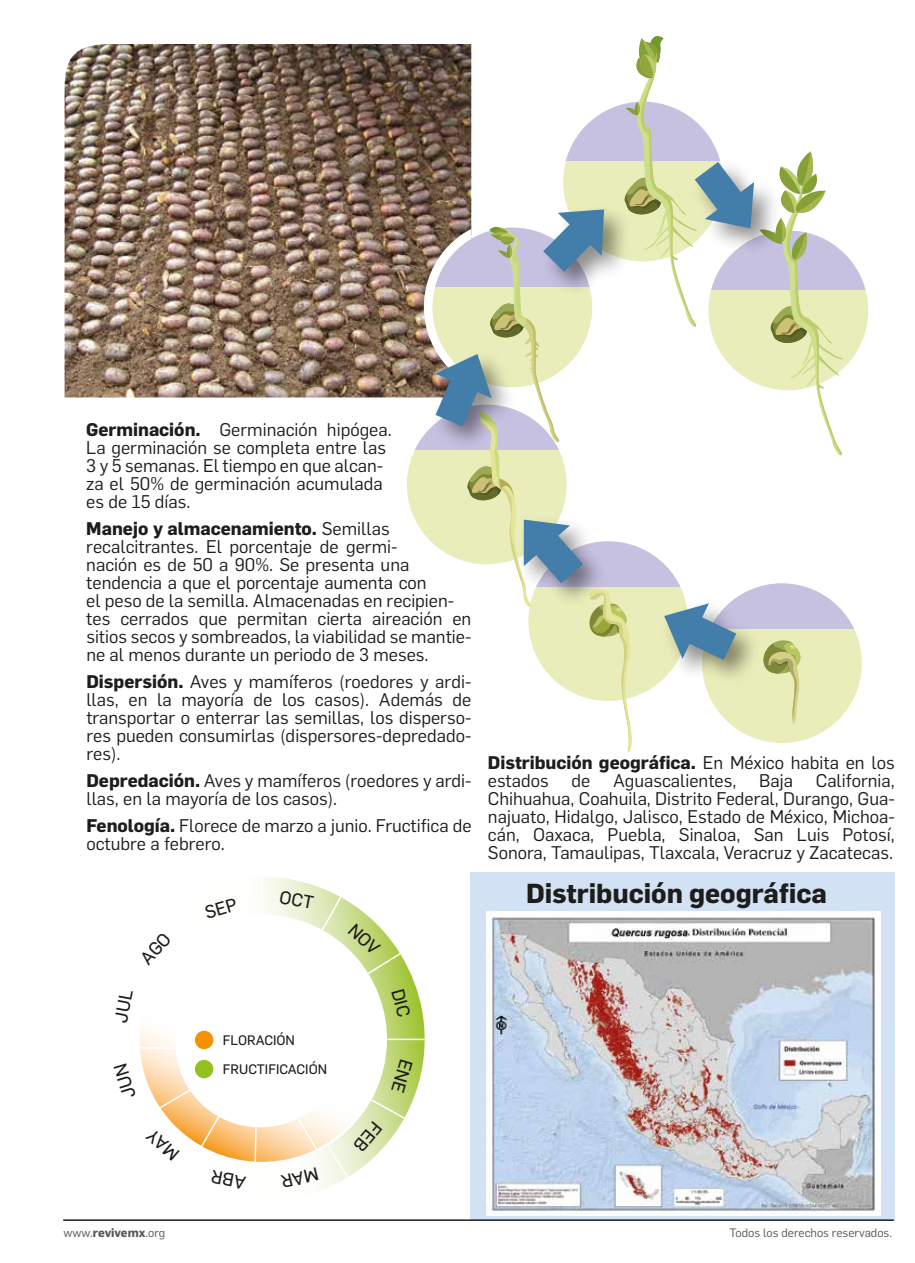
<style>
.page{position:relative;width:915px;height:1263px;background:#fff}
.page>*{position:absolute;margin:0;border:0;box-sizing:border-box;transform-origin:0 0}
.t1{font:700 27px "Flama";color:#1d1d1b}
.t2{font:18px/18px "Flama";color:#1d1d1b}
.t3{font:13.5px/28.8px "Flama Basic";color:#1d1d1b}
.t4{font:12px "Flama";color:#575756}
.t5{font:12px "Flama";color:#585756}
.s1{font-weight:700}
</style>
<div class="page">
<div style="left:470px;top:872px;width:424px;height:348px;background:#d2e2f4"></div>
<img style="left:64px;top:44px;width:359px;height:353px">
<hr style="left:63px;top:1219px;width:830px;height:2px;background:#1d1d1b">
<svg style="left:79px;top:1219px;width:366px;height:2px"></svg>
<hr style="left:261px;top:877px;width:1px;height:345px;background:#fff">
<svg style="left:263px;top:877px;width:63px;height:313px"></svg>
<svg style="left:412px;top:977px;width:13px;height:125px"></svg>
<img style="left:486px;top:911px;width:394px;height:305px">
<div style="left:701px;top:583px;width:160px;height:160px;background:#e9edb9;border-radius:80px"></div>
<svg style="left:753px;top:583px;width:101px;height:46px;fill:#c7c1e1"></svg>
<svg style="left:769px;top:640px;width:32px;height:84px"></svg>
<div style="left:407px;top:405px;width:159px;height:159px;background:#e9edb9;border-radius:80px"></div>
<svg style="left:415px;top:436px;width:8px;height:14px"></svg>
<div style="left:708px;top:231px;width:159px;height:159px;background:#e9edb9;border-radius:80px"></div>
<svg style="left:753px;top:253px;width:113px;height:37px"></svg>
<svg style="left:759px;top:151px;width:85px;height:305px"></svg>
<img style="left:753px;top:591px;width:16px;height:80px">
<img style="left:753px;top:151px;width:34px;height:111px">
<svg style="left:423px;top:36px;width:330px;height:717px"></svg>
<svg style="left:139px;top:890px;width:273px;height:299px"></svg>
<p class="t2" style="left:86px;top:419px;width:307px"><span class="s1">Germinación.</span> Germinación hipógea.<br>La germinación se completa entre las<br>3 y 5 semanas. El tiempo en que alcan&shy;za el 50% de germinación acumulada es de 15 días.</p>
<p class="t2" style="left:86px;top:518px;width:386px"><span class="s1">Manejo y almacenamiento.</span> Semillas recalcitrantes. El porcentaje de germi-<br>nación es de 50 a 90%. Se presenta una tendencia a que el porcentaje aumenta con<br>el peso de la semilla. Almacenadas en recipien&shy;tes cerrados que permitan cierta aireación en sitios secos y sombreados, la viabilidad se mantie&shy;ne al menos durante un periodo de 3 meses.</p>
<p class="t2" style="left:86px;top:671px;width:386px;text-align:justify"><span class="s1">Dispersión.</span> Aves y mamíferos (roedores y ardi&shy;llas, en la mayoría de los casos). Además de transportar o enterrar las semillas, los disperso&shy;res pueden consumirlas (dispersores-depredado&shy;res).</p>
<p class="t2" style="left:86px;top:770px;width:386px"><span class="s1">Depredación.</span> Aves y mamíferos (roedores y ardi&shy;llas, en la mayoría de los casos).</p>
<p class="t2" style="left:86px;top:815px;width:386px"><span class="s1">Fenología.</span> Florece de marzo a junio. Fructifica de octubre a febrero.</p>
<p class="t2" style="left:488px;top:753px;width:408px"><span class="s1">Distribución geográfica.</span> En México habita en los estados</p>
<p class="t2" style="left:488px;top:771px;width:408px;text-align:justify;text-indent:328px">California, Chihuahua, Coahuila, Distrito Federal, Durango, Gua&shy;najuato, Hidalgo, Jalisco, Estado de México, Michoa&shy;cán, Oaxaca, Puebla, Sinaloa, San Luis Potosí, Sonora, Tamaulipas, Tlaxcala, Veracruz y Zacatecas.</p>
<p class="t2" style="left:571px;top:771px;width:20px">de</p>
<p class="t2" style="left:612px;top:771px;width:125px">Aguascalientes,</p>
<p class="t2" style="left:758px;top:771px;width:36px">Baja</p>
<h1 class="t1" style="left:526px;top:874px;width:302px">Distribución geográfica</h1>
<p class="t3" style="left:223px;top:1025px;width:106px">FLORACIÓN<br>FRUCTIFICACIÓN</p>
<p class="t5" style="left:63px;top:1224px;width:103px">www.<span class="s1">revivemx</span>.org</p>
<p class="t4" style="left:729px;top:1224px;width:164px">Todos los derechos reservados.</p>
</div>
